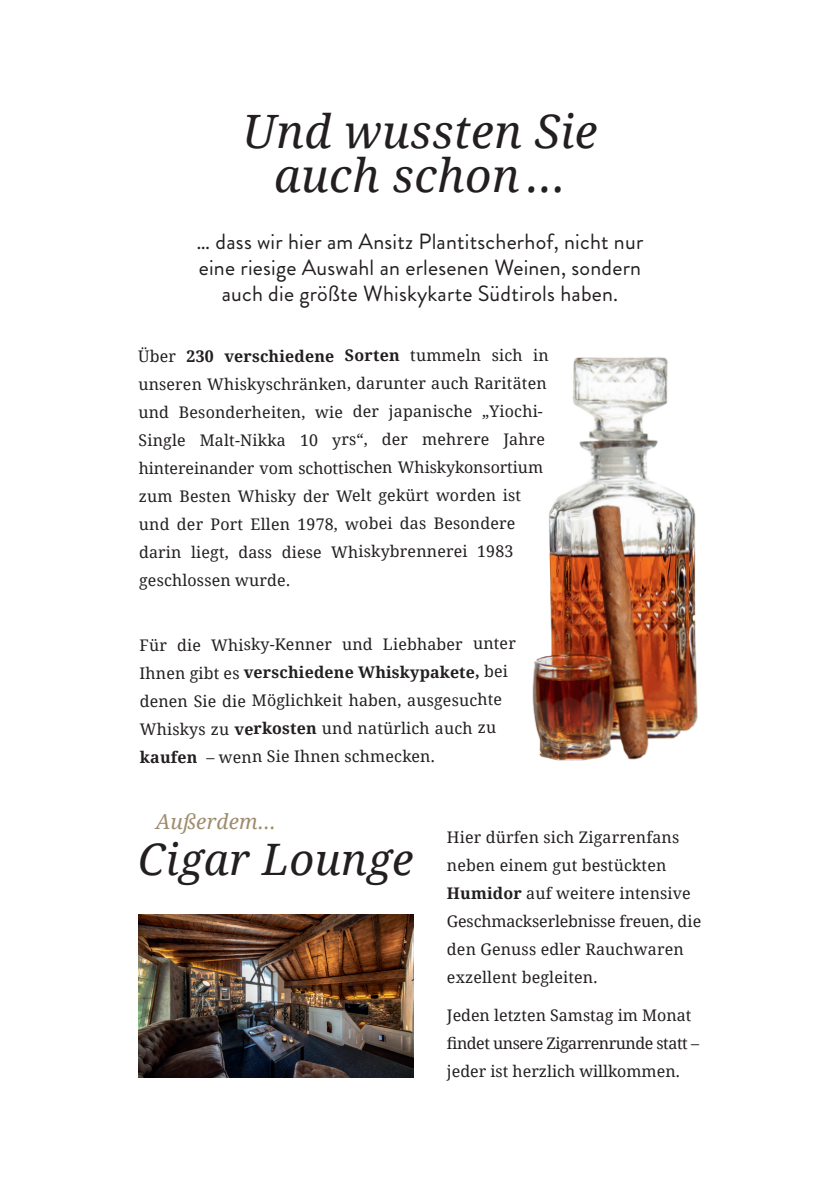
<style>
.page{position:relative;width:840px;height:1191px;background:#fff}
.page>*{position:absolute;margin:0;border:0;box-sizing:border-box;transform-origin:0 0}
.t1{font:italic 46px/44.2px "Noto Serif";letter-spacing:.01em;color:#231f20;text-align:center}
.t2{font:italic 43.4px "Noto Serif";letter-spacing:.01em;color:#231f20}
.t3{font:22px/26.4px "Brandon Grotesque";letter-spacing:.01em;color:#231f20;text-align:center}
.t4{font:italic 20.8px "Noto Serif";letter-spacing:.01em;color:#a08c6e}
.t5{font:16px/28px "Noto Serif";letter-spacing:.005em;color:#231f20}
.s1{font-weight:700}
</style>
<div class="page">
<img style="left:532px;top:357px;width:166px;height:404px">
<img style="left:138px;top:914px;width:275px;height:163px">
<h1 class="t1" style="left:242px;top:108px;width:356px">Und wussten Sie auch schon …</h1>
<h3 class="t3" style="left:196px;top:228px;width:448px">… dass wir hier am Ansitz Plantitscherhof, nicht nur eine riesige Auswahl an erlesenen Weinen, sondern auch die größte Whiskykarte Südtirols haben.</h3>
<p class="t5" style="left:138px;top:341px;width:412px">Über <span class="s1">230 verschiedene Sorten</span> tummeln sich in unseren Whiskyschränken, darunter auch Raritäten und Besonderheiten, wie der japanische „Yiochi-Single Malt-Nikka 10 yrs“, der mehrere Jahre hintereinander vom schottischen Whiskykonsortium zum Besten Whisky der Welt gekürt worden ist und der Port Ellen 1978, wobei das Besondere darin liegt, dass diese Whiskybrennerei 1983 geschlossen wurde.</p>
<p class="t5" style="left:139px;top:630px;width:378px">Für die Whisky-Kenner und Liebhaber unter Ihnen gibt es <span class="s1">verschiedene Whiskypakete,</span> bei denen Sie die Möglichkeit haben, ausgesuchte Whiskys zu <span class="s1">verkosten</span> und natürlich auch zu <span class="s1">kaufen</span> – wenn Sie Ihnen schmecken.</p>
<h3 class="t4" style="left:156px;top:807px;width:121px">Außerdem…</h3>
<h2 class="t2" style="left:138px;top:830px;width:277px">Cigar Lounge</h2>
<p class="t5" style="left:446px;top:822px;width:256px">Hier dürfen sich Zigarrenfans neben einem gut bestückten<br><span class="s1">Humidor</span> auf weitere intensive<br>Geschmackserlebnisse freuen, die den Genuss edler Rauchwaren exzellent begleiten.</p>
<p class="t5" style="left:446px;top:1000px;width:253px">Jeden letzten Samstag im Monat findet unsere Zigarrenrunde statt – jeder ist herzlich willkommen.</p>
</div>
